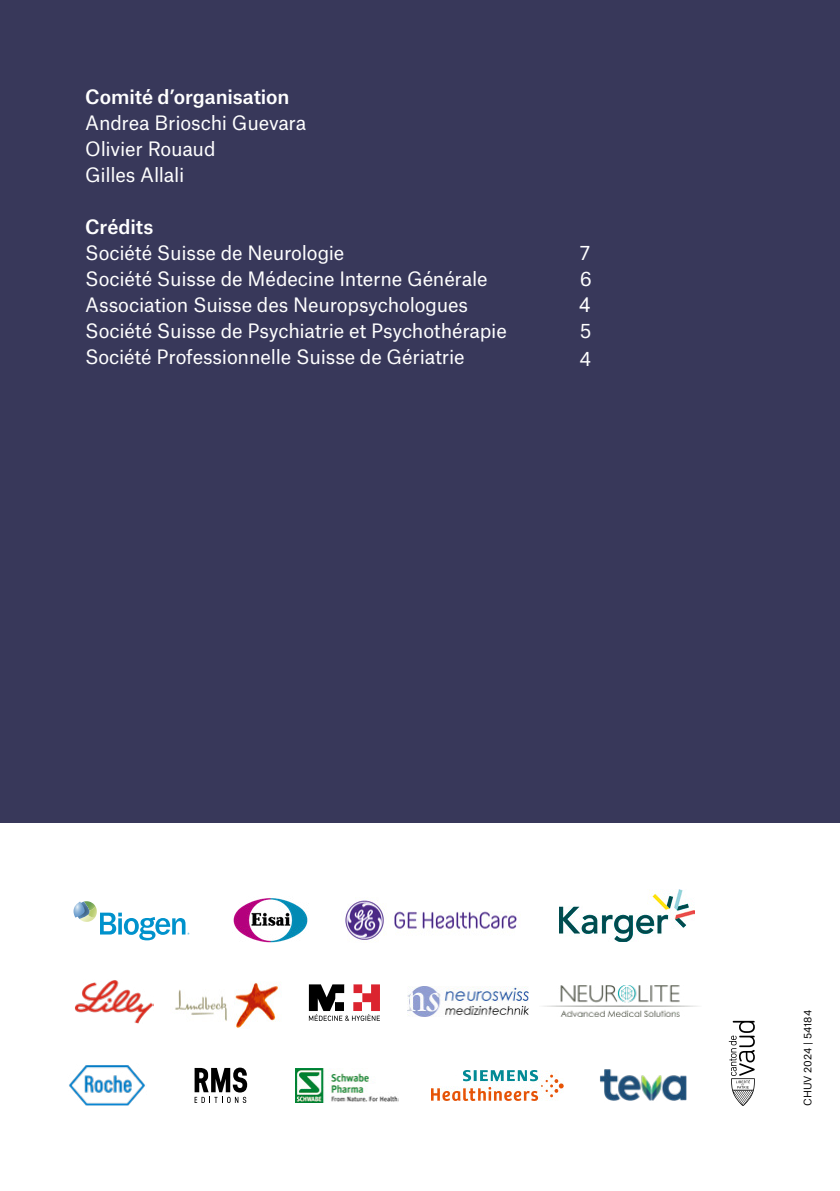
<style>
.page{position:relative;width:840px;height:1191px;background:#fff}
.page>*{position:absolute;margin:0;border:0;box-sizing:border-box;transform-origin:0 0}
.t1{font:20.4px "Arial";color:#fff}
.t2{font:19px/26px "Atlas Grotesk";letter-spacing:-.01em;color:#fff}
.t3{font:500 19px "Atlas Grotesk";letter-spacing:-.005em;color:#fff}
.t4{font:10px "Atlas Grotesk";color:#000}
</style>
<div class="page">
<div style="left:0;top:0;width:839px;height:822px;background:#38385a"></div>
<svg style="left:728px;top:1020px;width:26px;height:86px"></svg>
<img style="left:600px;top:1069px;width:87px;height:32px">
<svg style="left:73px;top:901px;width:116px;height:39px"></svg>
<img style="left:233px;top:898px;width:75px;height:45px">
<img style="left:345px;top:897px;width:172px;height:45px">
<img style="left:175px;top:982px;width:104px;height:46px">
<svg style="left:309px;top:984px;width:71px;height:37px"></svg>
<img style="left:407px;top:986px;width:121px;height:30px">
<svg style="left:194px;top:1067px;width:53px;height:36px"></svg>
<img style="left:295px;top:1068px;width:103px;height:34px">
<img style="left:559px;top:889px;width:135px;height:52px">
<img style="left:543px;top:985px;width:155px;height:31px">
<img style="left:74px;top:980px;width:79px;height:43px">
<img style="left:69px;top:1065px;width:76px;height:41px">
<img style="left:431px;top:1070px;width:132px;height:30px">
<p class="t3" style="left:85px;top:81px;width:206px">Comité d’organisation</p>
<p class="t2" style="left:85px;top:108px;width:223px">Andrea Brioschi Guevara<br>Olivier Rouaud<br>Gilles Allali</p>
<p class="t3" style="left:85px;top:211px;width:70px">Crédits</p>
<p class="t2" style="left:85px;top:238px;width:423px">Société Suisse de Neurologie<br>Société Suisse de Médecine Interne Générale Association Suisse des Neuropsychologues Société Suisse de Psychiatrie et Psychothérapie Société Professionnelle Suisse de Gériatrie</p>
<p class="t2" style="left:579px;top:238px;width:14px">7<br>6</p>
<p class="t2" style="left:579px;top:315px;width:13px;line-height:28.2px">5<br>4</p>
<p class="t1" style="left:579px;top:290px;width:13px">4</p>
<p class="t4" style="left:799px;top:1106px;width:97px;rotate:-90deg">CHUV 2024 | 54184</p>
</div>
